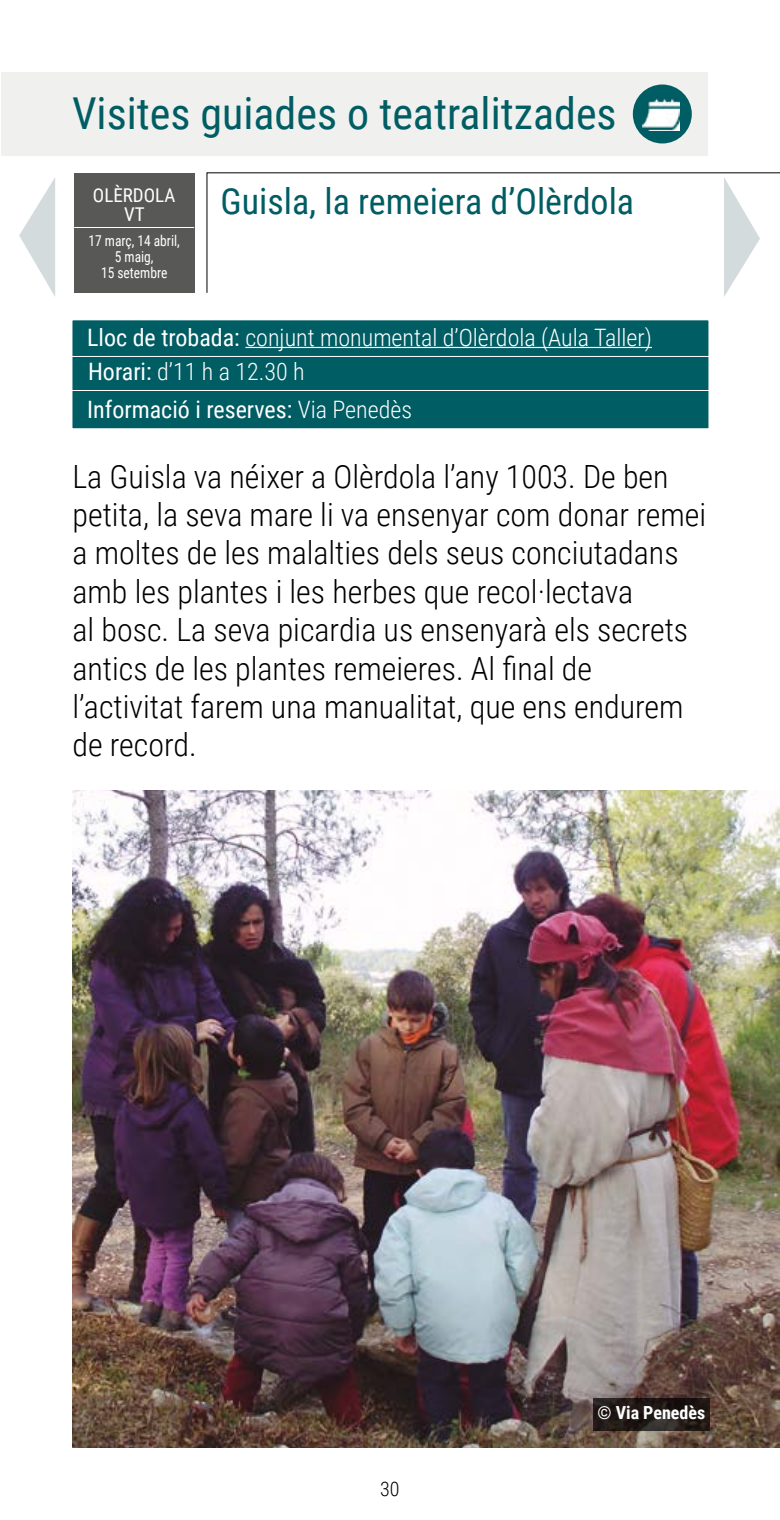
<style>
.page{position:relative;width:780px;height:1520px;background:#fff}
.page>*{position:absolute;margin:0;border:0;box-sizing:border-box;transform-origin:0 0}
.t1{font:44px "Roboto Condensed";color:#005d63}
.t2{font:36px "Roboto Condensed";color:#005d63}
.t3{font:300 32px/38.4px "Roboto Condensed";color:#000}
.t4{font:300 24px "Roboto Condensed";color:#fff}
.t5{font:24px "Roboto Condensed";color:#fff}
.t6{font:300 20px "Roboto Condensed";color:#000}
.t7{font:19px/19.2px "Roboto Condensed";color:#fff;text-align:center}
.t8{font:700 18px "Roboto Condensed";color:#fff}
.t9{font:15px/16px "Roboto Condensed";color:#fff;text-align:center;scale:.9 1}
.s1{font-weight:400}
.s2{font-weight:300}
</style>
<div class="page">
<div style="left:1px;top:72px;width:707px;height:84px;background:#f0f0ef"></div>
<div style="left:74px;top:173px;width:120px;height:120px;background:#585856"></div>
<hr style="left:74px;top:227px;width:120px;height:1px;background:#fff">
<img style="left:72px;top:791px;width:708px;height:657px">
<svg style="left:206px;top:172px;width:574px;height:121px"></svg>
<svg style="left:593px;top:1398px;width:117px;height:32px;background:#221b18"></svg>
<div style="left:70px;top:318px;width:640px;height:112px;background:#005d63;border:2px solid #fff"></div>
<hr style="left:70px;top:356px;width:641px;height:1px;background:#fff">
<hr style="left:245px;top:347px;width:407px;height:1px;background:#fff">
<hr style="left:70px;top:390px;width:641px;height:1px;background:#fff">
<svg style="left:724px;top:177px;width:36px;height:120px"></svg>
<svg style="left:19px;top:178px;width:36px;height:118px"></svg>
<div style="left:633px;top:85px;width:59px;height:58px;background:#005d63;border-radius:50%"></div>
<img style="left:642px;top:98px;width:37px;height:33px">
<h1 class="t1" style="left:72px;top:83px;width:546px">Visites guiades o teatralitzades</h1>
<p class="t7" style="left:93px;top:185px;width:84px">OLÈRDOLA<br>VT</p>
<p class="t9" style="left:88px;top:232px;width:103px">17 març, 14 abril,<br>5 maig,<br>15 setembre</p>
<p class="t2" style="left:220px;top:176px;width:415px">Guisla, la remeiera d’Olèrdola</p>
<p class="t4" style="left:87px;top:320px;width:566px"><span class="s1">Lloc de trobada:</span> conjunt monumental d’Olèrdola (Aula Taller)</p>
<p class="t4" style="left:88px;top:355px;width:218px"><span class="s1">Horari:</span> d’11 h a 12.30 h</p>
<p class="t5" style="left:87px;top:392px;width:327px">Informació i reserves: <span class="s2">Via Penedès</span></p>
<p class="t3" style="left:72px;top:456px;width:635px">La Guisla va néixer a Olèrdola l’any 1003. De ben petita, la seva mare li va ensenyar com donar remei a moltes de les malalties dels seus conciutadans amb les plantes i les herbes que recol·lectava<br>al bosc. La seva picardia us ensenyarà els secrets antics de les plantes remeieres. Al final de l’activitat farem una manualitat, que ens endurem de record.</p>
<p class="t6" style="left:380px;top:1474px;width:21px">30</p>
<p class="t8" style="left:597px;top:1400px;width:109px"><span class="s1">©</span> Via Penedès</p>
</div>
